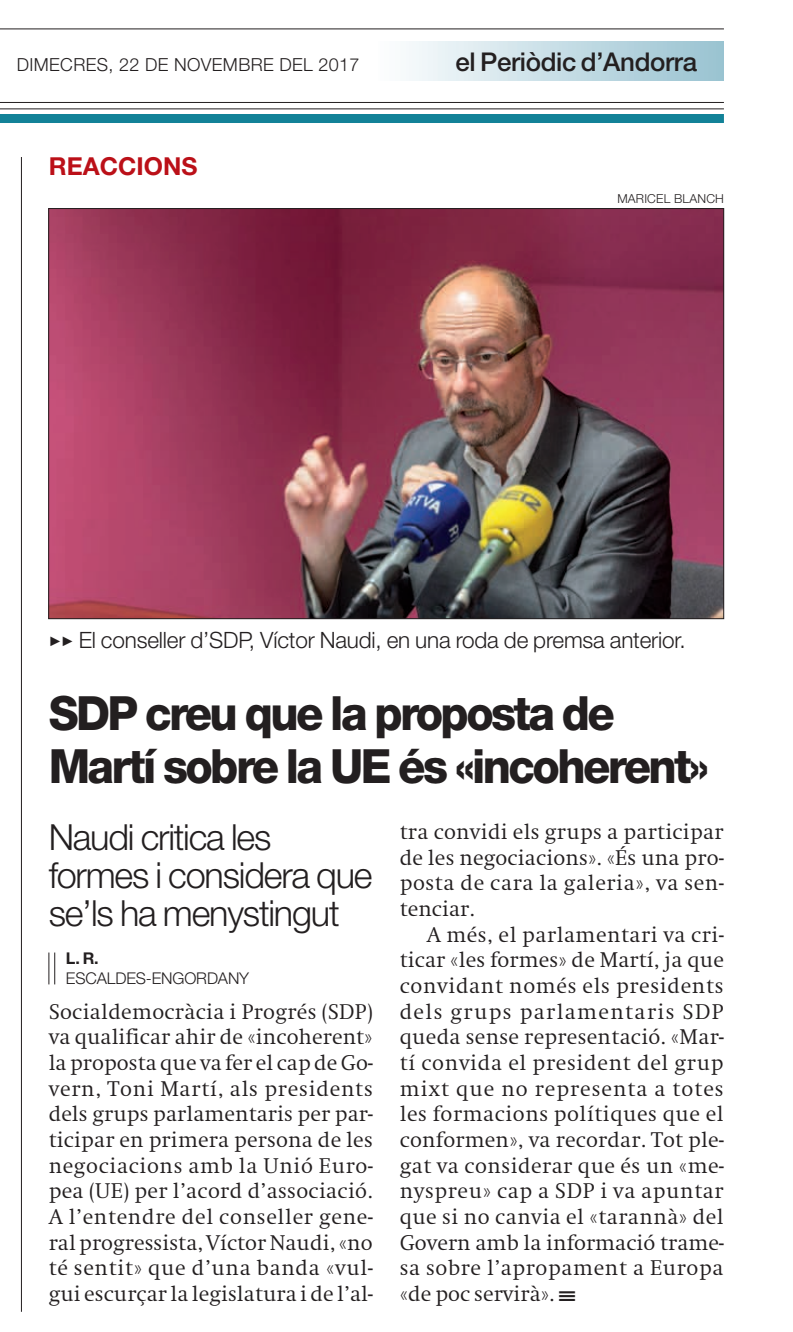
<style>
.page{position:relative;width:793px;height:1332px;background:#fff}
.page>*{position:absolute;margin:0;border:0;box-sizing:border-box;transform-origin:0 0}
.t1{font:800 47.25px/53.1px "Helvetica Neue LT Std";letter-spacing:-.06em;color:#231f20;scale:.95 1}
.t2{font:300 36px/38.2px "Helvetica Neue LT Std";letter-spacing:-.035em;color:#231f20}
.t3{font:500 25.88px "Helvetica Neue LT Std";letter-spacing:-.015em;color:#231f20}
.t4{font:700 24.75px "Helvetica Neue LT Std";color:#bb1018}
.t5{font:300 22.5px "Helvetica Neue LT Std";letter-spacing:-.01em;color:#231f20}
.t6{font:300 20.47px/25.7px "Swift ND Std";letter-spacing:.005em;color:#231f20;text-align:justify}
.t7{font:300 18px "Helvetica Neue LT Std";letter-spacing:.02em;color:#231f20}
.t8{font:300 16.2px "Helvetica Neue LT Std";letter-spacing:-.01em;color:#231f20}
.t9{font:700 16.2px "Helvetica Neue LT Std";color:#231f20}
.t10{font:300 12.38px "Helvetica Neue LT Std";letter-spacing:.015em;color:#231f20}
</style>
<div class="page">
<hr style="left:0;top:29px;width:724px;height:1px;background:#231f20">
<div style="left:373px;top:42px;width:351px;height:38px;background:linear-gradient(to right,#feffff,#98c2d0)"></div>
<hr style="left:0;top:102px;width:724px;height:1px;background:#231f20">
<hr style="left:0;top:108px;width:724px;height:1px;background:#231f20">
<div style="left:0;top:114px;width:724px;height:9px;background:#128298"></div>
<hr style="left:0;top:1331px;width:724px;height:1px;background:#939598">
<hr style="left:21px;top:157px;width:1px;height:1154px;background:#231f20">
<img style="left:50px;top:210px;width:672px;height:407px">
<hr style="left:49px;top:952px;width:1px;height:32px;background:#231f20">
<hr style="left:54px;top:952px;width:1px;height:32px;background:#231f20">
<p class="t7" style="left:17px;top:54px;width:344px">DIMECRES, 22 DE NOVEMBRE DEL 2017</p>
<p class="t3" style="left:455px;top:46px;width:243px">el Periòdic d’Andorra</p>
<p class="t4" style="left:49px;top:150px;width:150px">REACCIONS</p>
<p class="t10" style="left:617px;top:191px;width:108px">MARICEL BLANCH</p>
<p class="t5" style="left:49px;top:626px;width:638px">✓✓ El conseller d’SDP, Víctor Naudi, en una roda de premsa anterior.</p>
<h1 class="t1" style="left:49px;top:686px;width:697px">SDP creu que la proposta de<br>Martí sobre la UE és «incoherent»</h1>
<h2 class="t2" style="left:49px;top:817px;width:325px">Naudi critica les formes i considera que se’ls ha menystingut</h2>
<p class="t6" style="left:400px;top:819px;width:325px">tra convidi els grups a participar de les negociacions». «És una pro&shy;posta de cara la galeria», va sen&shy;tenciar.</p>
<p class="t6" style="left:400px;top:922px;width:326px;text-indent:27px">A més, el parlamentari va cri&shy;ticar «les formes» de Martí, ja que convidant només els presidents dels grups parlamentaris SDP queda sense representació. «Mar&shy;tí convida el president del grup mixt que no representa a totes les formacions polítiques que el conformen», va recordar. Tot ple&shy;gat va considerar que és un «me&shy;nyspreu» cap a SDP i va apuntar que si no canvia el «tarannà» del Govern amb la informació trame&shy;sa sobre l’apropament a Europa «de poc servirà». ★</p>
<p class="t9" style="left:66px;top:948px;width:34px">L. R.</p>
<p class="t8" style="left:66px;top:968px;width:185px">ESCALDES-ENGORDANY</p>
<p class="t6" style="left:49px;top:999px;width:326px">Socialdemocràcia i Progrés (SDP) va qualificar ahir de «incoherent» la proposta que va fer el cap de Go&shy;vern, Toni Martí, als presidents dels grups parlamentaris per par&shy;ticipar en primera persona de les negociacions amb la Unió Euro&shy;pea (UE) per l’acord d’associació.<br>A l’entendre del conseller gene&shy;ral progressista, Víctor Naudi, «no té sentit» que d’una banda «vul&shy;gui escurçar la legislatura i de l’al-</p>
</div>
